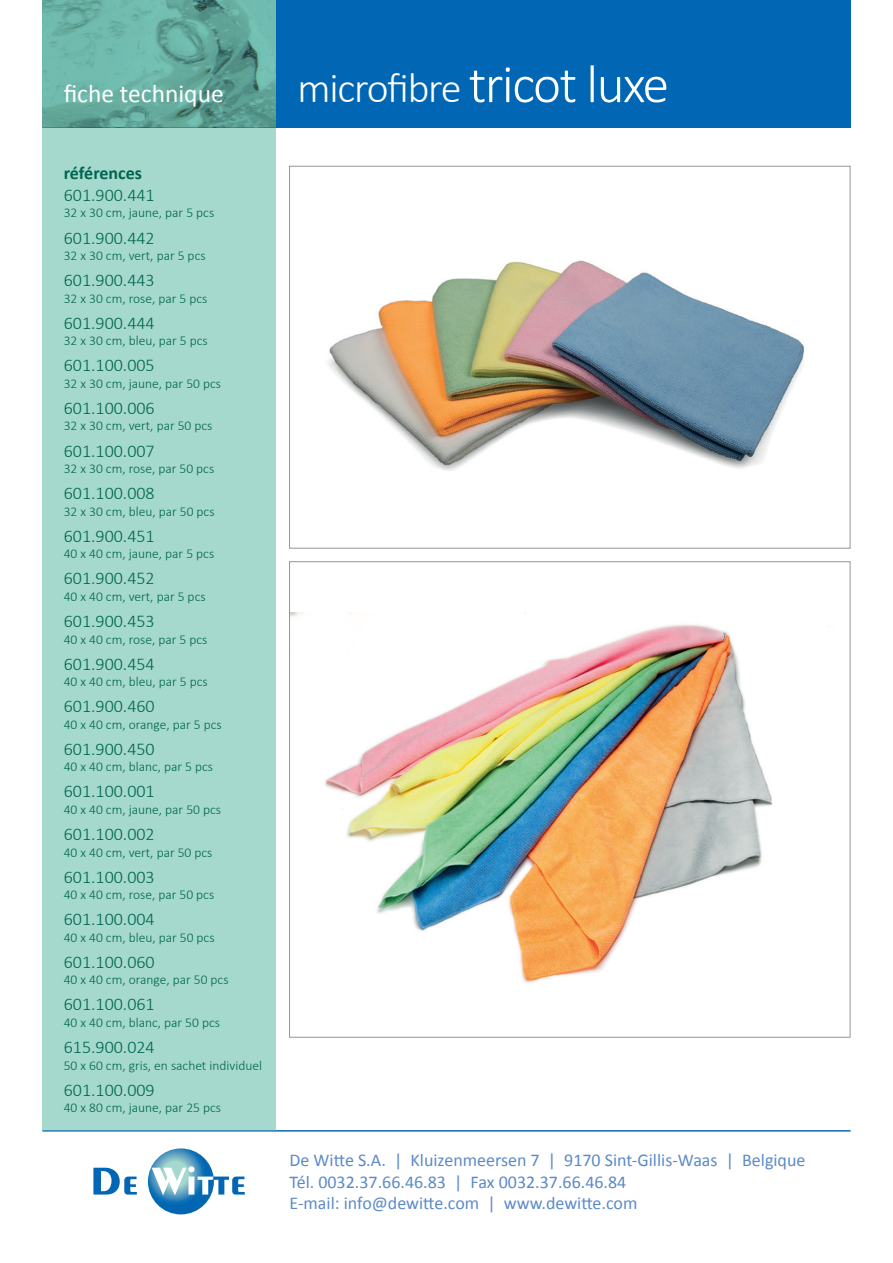
<style>
.page{position:relative;width:893px;height:1263px;background:#fff}
.page>*{position:absolute;margin:0;border:0;box-sizing:border-box;transform-origin:0 0}
.t1{font:300 42px "Calibri";letter-spacing:-.03em;color:#fff}
.t2{font:25.5px "Calibri";color:#fff}
.t3{font:300 18px "Calibri";color:#00654f}
.t4{font:18px/21.6px "Calibri";color:#5c8ac7}
.t5{font:700 18px "Calibri";color:#00654f}
.t6{font:300 13.5px "Calibri";color:#00654f}
.s1{font-size:54px}
</style>
<div class="page">
<svg style="left:93px;top:1168px;width:44px;height:26px"></svg>
<svg style="left:148px;top:1148px;width:97px;height:66px"></svg>
<div style="left:43px;top:128px;width:233px;height:1003px;background:#a5d9cd"></div>
<svg style="left:43px;top:0;width:233px;height:128px;background:#65ab9e"></svg>
<div style="left:276px;top:0;width:574px;height:128px;background:#0166b3"></div>
<hr style="left:43px;top:1130px;width:807px;height:1px;background:#0166b3">
<img style="left:327px;top:260px;width:478px;height:211px">
<img style="left:291px;top:612px;width:539px;height:371px">
<h2 class="t2" style="left:64px;top:77px;width:161px">fiche technique</h2>
<h3 class="t5" style="left:64px;top:162px;width:80px">références</h3>
<h3 class="t3" style="left:64px;top:184px;width:92px">601.900.441</h3>
<p class="t6" style="left:64px;top:205px;width:152px">32 x 30 cm, jaune, par 5 pcs</p>
<h3 class="t3" style="left:64px;top:226px;width:92px">601.900.442</h3>
<p class="t6" style="left:64px;top:247px;width:143px">32 x 30 cm, vert, par 5 pcs</p>
<h3 class="t3" style="left:64px;top:269px;width:92px">601.900.443</h3>
<p class="t6" style="left:64px;top:290px;width:145px">32 x 30 cm, rose, par 5 pcs</p>
<h3 class="t3" style="left:64px;top:312px;width:92px">601.900.444</h3>
<p class="t6" style="left:64px;top:332px;width:145px">32 x 30 cm, bleu, par 5 pcs</p>
<h3 class="t3" style="left:64px;top:354px;width:92px">601.100.005</h3>
<p class="t6" style="left:64px;top:375px;width:159px">32 x 30 cm, jaune, par 50 pcs</p>
<h3 class="t3" style="left:64px;top:397px;width:92px">601.100.006</h3>
<p class="t6" style="left:64px;top:418px;width:150px">32 x 30 cm, vert, par 50 pcs</p>
<h3 class="t3" style="left:64px;top:439px;width:92px">601.100.007</h3>
<p class="t6" style="left:64px;top:460px;width:152px">32 x 30 cm, rose, par 50 pcs</p>
<h3 class="t3" style="left:64px;top:482px;width:92px">601.100.008</h3>
<p class="t6" style="left:64px;top:503px;width:152px">32 x 30 cm, bleu, par 50 pcs</p>
<h3 class="t3" style="left:64px;top:525px;width:92px">601.900.451</h3>
<p class="t6" style="left:64px;top:545px;width:152px">40 x 40 cm, jaune, par 5 pcs</p>
<h3 class="t3" style="left:64px;top:567px;width:92px">601.900.452</h3>
<p class="t6" style="left:64px;top:588px;width:143px">40 x 40 cm, vert, par 5 pcs</p>
<h3 class="t3" style="left:64px;top:610px;width:92px">601.900.453</h3>
<p class="t6" style="left:64px;top:631px;width:145px">40 x 40 cm, rose, par 5 pcs</p>
<h3 class="t3" style="left:64px;top:652px;width:92px">601.900.454</h3>
<p class="t6" style="left:64px;top:673px;width:145px">40 x 40 cm, bleu, par 5 pcs</p>
<h3 class="t3" style="left:64px;top:695px;width:92px">601.900.460</h3>
<p class="t6" style="left:64px;top:716px;width:159px">40 x 40 cm, orange, par 5 pcs</p>
<h3 class="t3" style="left:64px;top:738px;width:92px">601.900.450</h3>
<p class="t6" style="left:64px;top:758px;width:151px">40 x 40 cm, blanc, par 5 pcs</p>
<h3 class="t3" style="left:64px;top:780px;width:92px">601.100.001</h3>
<p class="t6" style="left:64px;top:801px;width:159px">40 x 40 cm, jaune, par 50 pcs</p>
<h3 class="t3" style="left:64px;top:823px;width:92px">601.100.002</h3>
<p class="t6" style="left:64px;top:844px;width:150px">40 x 40 cm, vert, par 50 pcs</p>
<h3 class="t3" style="left:64px;top:865px;width:92px">601.100.003</h3>
<p class="t6" style="left:64px;top:886px;width:152px">40 x 40 cm, rose, par 50 pcs</p>
<h3 class="t3" style="left:64px;top:908px;width:92px">601.100.004</h3>
<p class="t6" style="left:64px;top:929px;width:152px">40 x 40 cm, bleu, par 50 pcs</p>
<h3 class="t3" style="left:64px;top:951px;width:92px">601.100.060</h3>
<p class="t6" style="left:64px;top:971px;width:166px">40 x 40 cm, orange, par 50 pcs</p>
<h3 class="t3" style="left:64px;top:993px;width:92px">601.100.061</h3>
<p class="t6" style="left:64px;top:1014px;width:158px">40 x 40 cm, blanc, par 50 pcs</p>
<h3 class="t3" style="left:64px;top:1036px;width:92px">615.900.024</h3>
<p class="t6" style="left:64px;top:1057px;width:200px">50 x 60 cm, gris, en sachet individuel</p>
<h3 class="t3" style="left:64px;top:1078px;width:92px">601.100.009</h3>
<p class="t6" style="left:64px;top:1099px;width:159px">40 x 80 cm, jaune, par 25 pcs</p>
<h1 class="t1" style="left:298px;top:62px;width:373px">microfibre <span class="s1">tricot luxe</span></h1>
<h3 class="t4" style="left:290px;top:1149px;width:517px">De Witte S.A. | Kluizenmeersen 7 | 9170 Sint-Gillis-Waas | Belgique<br>Tél. 0032.37.66.46.83 | Fax 0032.37.66.46.84<br>E-mail: info@dewitte.com | www.dewitte.com</h3>
</div>
